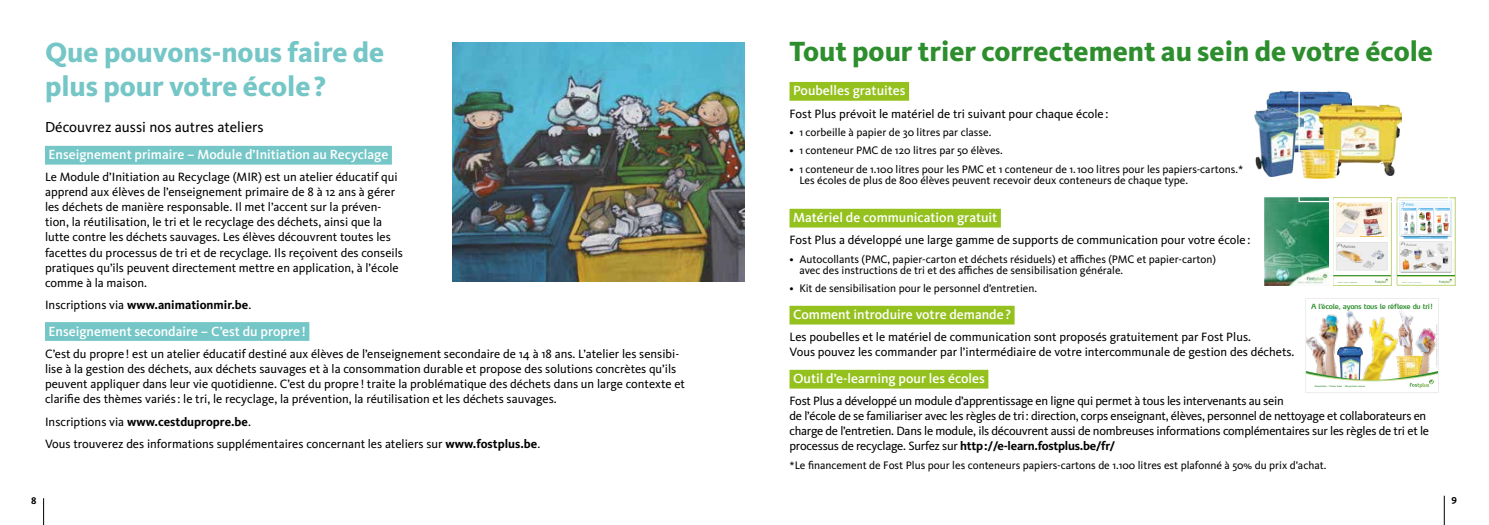
<style>
.page{position:relative;width:1489px;height:525px;background:#fff}
.page>*{position:absolute;margin:0;border:0;box-sizing:border-box;transform-origin:0 0}
.t1{font:800 28.75px "Kievit Pro";color:#2d8e2d}
.t2{font:800 28.75px/34.5px "Kievit Pro";color:#75c6c7}
.t3{font:15px "Kievit Pro";color:#000}
.t4{font:500 13.75px "Kievit Pro";color:#fff}
.t5{font:12.5px/15px "Kievit Pro";color:#000}
.t6{font:12.5px/15px "Kievit Pro";letter-spacing:-.02em;color:#000}
.t7{font:700 12.5px "Kievit Pro";color:#000}
.t8{font:11.25px/11.2px "Kievit Pro";color:#000}
.t9{font:700 10px "Kievit Pro";color:#000}
.t10{font:600 7px "Max Pro";letter-spacing:-.04em;color:#2d8e2d}
.t11{font:700 4px "Max Pro";letter-spacing:-.025em;color:#ebc15b;scale:.95 1}
.t12{font:700 4px "Max Pro";letter-spacing:-.025em;color:#929292;scale:.95 1}
.t13{font:700 3.25px "Max Pro";color:#a3a3a3}
.t14{font:700 3.25px "Max Pro";color:#62baea}
.t15{font:600 2.25px "Max Pro";color:#2d8e2d;scale:1.1 1}
.s1{font-weight:400}
.s2{font-weight:700}
</style>
<div class="page">
<img style="left:452px;top:42px;width:292px;height:239px">
<div style="left:45px;top:146px;width:347px;height:18px;background:#75c6c7"></div>
<div style="left:45px;top:322px;width:264px;height:18px;background:#75c6c7"></div>
<div style="left:789px;top:82px;width:120px;height:19px;background:#95c11f"></div>
<div style="left:789px;top:209px;width:211px;height:18px;background:#95c11f"></div>
<div style="left:789px;top:305px;width:225px;height:19px;background:#95c11f"></div>
<div style="left:789px;top:369px;width:199px;height:19px;background:#95c11f"></div>
<svg style="left:1333px;top:197px;width:58px;height:88px"></svg>
<svg style="left:1333px;top:198px;width:57px;height:87px"></svg>
<img style="left:1337px;top:250px;width:25px;height:12px">
<div style="left:1396px;top:197px;width:59px;height:88px;background:linear-gradient(to right,#fff,#fff)"></div>
<div style="left:1396px;top:197px;width:59px;height:88px;border:1px solid #c5d984"></div>
<hr style="left:1397px;top:276px;width:57px;height:1px;background:#c5d984">
<hr style="left:1397px;top:275px;width:57px;height:1px;background:#2d8e2d">
<img style="left:1399px;top:201px;width:52px;height:82px">
<img style="left:1264px;top:197px;width:63px;height:88px">
<img style="left:1399px;top:310px;width:15px;height:15px">
<img style="left:1400px;top:325px;width:36px;height:45px">
<img style="left:1320px;top:314px;width:16px;height:56px">
<img style="left:1307px;top:326px;width:24px;height:44px">
<img style="left:1333px;top:311px;width:20px;height:45px">
<img style="left:1336px;top:346px;width:14px;height:24px">
<img style="left:1350px;top:313px;width:50px;height:57px">
<svg style="left:1307px;top:370px;width:129px;height:18px"></svg>
<div style="left:1305px;top:298px;width:133px;height:94px;border:1px solid #ededed"></div>
<img style="left:1266px;top:91px;width:85px;height:58px">
<img style="left:1318px;top:104px;width:82px;height:71px">
<img style="left:1254px;top:109px;width:49px;height:67px">
<img style="left:1300px;top:149px;width:40px;height:30px">
<div style="left:1298px;top:90px;width:151px;height:112px;border:1px solid #fff"></div>
<svg style="left:1443px;top:495px;width:1px;height:29px"></svg>
<svg style="left:43px;top:498px;width:1px;height:26px"></svg>
<h1 class="t2" style="left:45px;top:34px;width:341px">Que pouvons-nous faire de plus pour votre école?</h1>
<p class="t3" style="left:45px;top:118px;width:220px">Découvrez aussi nos autres ateliers</p>
<p class="t4" style="left:49px;top:146px;width:341px">Enseignement primaire – Module d’Initiation au Recyclage</p>
<p class="t5" style="left:45px;top:169px;width:359px">Le Module d’Initiation au Recyclage (MIR) est un atelier éducatif qui apprend aux élèves de l’enseignement primaire de 8 à 12 ans à gérer les déchets de manière responsable. Il met l’accent sur la préven&shy;tion, la réutilisation, le tri et le recyclage des déchets, ainsi que la lutte contre les déchets sauvages. Les élèves découvrent toutes les facettes du processus de tri et de recyclage. Ils reçoivent des conseils pratiques qu’ils peuvent directement mettre en application, à l’école comme à la maison.</p>
<p class="t7" style="left:45px;top:297px;width:208px"><span class="s1">Inscriptions via</span> www.animationmir.be<span class="s1">.</span></p>
<p class="t4" style="left:49px;top:322px;width:259px">Enseignement secondaire – C’est du propre!</p>
<p class="t5" style="left:45px;top:345px;width:641px">C’est du propre ! est un atelier éducatif destiné aux élèves de l’enseignement secondaire de 14 à 18 ans. L’atelier les sensibi&shy;lise à la gestion des déchets, aux déchets sauvages et à la consommation durable et propose des solutions concrètes qu’ils peuvent appliquer dans leur vie quotidienne. C’est du propre ! traite la problématique des déchets dans un large contexte et clarifie des thèmes variés : le tri, le recyclage, la prévention, la réutilisation et les déchets sauvages.</p>
<p class="t5" style="left:45px;top:410px;width:497px;line-height:22.1px">Inscriptions via <span class="s2">www.cestdupropre.be</span>.<br>Vous trouverez des informations supplémentaires concernant les ateliers sur <span class="s2">www.fostplus.be</span>.</p>
<h1 class="t1" style="left:789px;top:34px;width:645px">Tout pour trier correctement au sein de votre école</h1>
<p class="t4" style="left:793px;top:82px;width:114px">Poubelles gratuites</p>
<p class="t5" style="left:789px;top:106px;width:320px">Fost Plus prévoit le matériel de tri suivant pour chaque école :</p>
<p class="t8" style="left:789px;top:126px;width:203px">• 1 corbeille à papier de 30 litres par classe.</p>
<p class="t8" style="left:789px;top:145px;width:215px">• 1 conteneur PMC de 120 litres par 50 élèves.</p>
<p class="t8" style="left:799px;top:163px;width:445px;text-indent:-10px">• 1 conteneur de 1.100 litres pour les PMC et 1 conteneur de 1.100 litres pour les papiers-cartons.*<br>Les écoles de plus de 800 élèves peuvent recevoir deux conteneurs de chaque type.</p>
<p class="t4" style="left:793px;top:209px;width:206px">Matériel de communication gratuit</p>
<p class="t5" style="left:789px;top:232px;width:462px">Fost Plus a développé une large gamme de supports de communication pour votre école :</p>
<p class="t8" style="left:799px;top:253px;width:418px;text-indent:-10px">• Autocollants (PMC, papier-carton et déchets résiduels) et affiches (PMC et papier-carton) avec des instructions de tri et des affiches de sensibilisation générale.</p>
<p class="t8" style="left:789px;top:282px;width:249px">• Kit de sensibilisation pour le personnel d’entretien.</p>
<p class="t4" style="left:793px;top:306px;width:219px">Comment introduire votre demande?</p>
<p class="t5" style="left:789px;top:329px;width:506px">Les poubelles et le matériel de communication sont proposés gratuitement par Fost Plus.<br>Vous pouvez les commander par l’intermédiaire de votre intercommunale de gestion des déchets.</p>
<p class="t4" style="left:793px;top:370px;width:193px">Outil d’e-learning pour les écoles</p>
<p class="t6" style="left:789px;top:393px;width:641px">Fost Plus a développé un module d’apprentissage en ligne qui permet à tous les intervenants au sein<br>de l’école de se familiariser avec les règles de tri: direction, corps enseignant, élèves, personnel de nettoyage et collaborateurs en charge de l’entretien. Dans le module, ils découvrent aussi de nombreuses informations complémentaires sur les règles de tri et le processus de recyclage. Surfez sur <span class="s2">http://e-learn.fostplus.be/fr/</span></p>
<p class="t8" style="left:789px;top:459px;width:538px">*Le financement de Fost Plus pour les conteneurs papiers-cartons de 1.100 litres est plafonné à 50% du prix d’achat.</p>
<p class="t11" style="left:1343px;top:202px;width:32px">Papiers-cartons</p>
<p class="t12" style="left:1343px;top:243px;width:14px">Autres</p>
<p class="t14" style="left:1405px;top:202px;width:10px">PMC</p>
<p class="t13" style="left:1405px;top:242px;width:12px">Autres</p>
<p class="t10" style="left:1310px;top:301px;width:123px">A l’école, ayons tous le réflexe du tri!</p>
<p class="t15" style="left:1314px;top:384px;width:47px">Ensemble Trions bien Recyclons mieux</p>
<p class="t9" style="left:31px;top:494px;width:7px">8</p>
<p class="t9" style="left:1451px;top:492px;width:7px">9</p>
</div>
